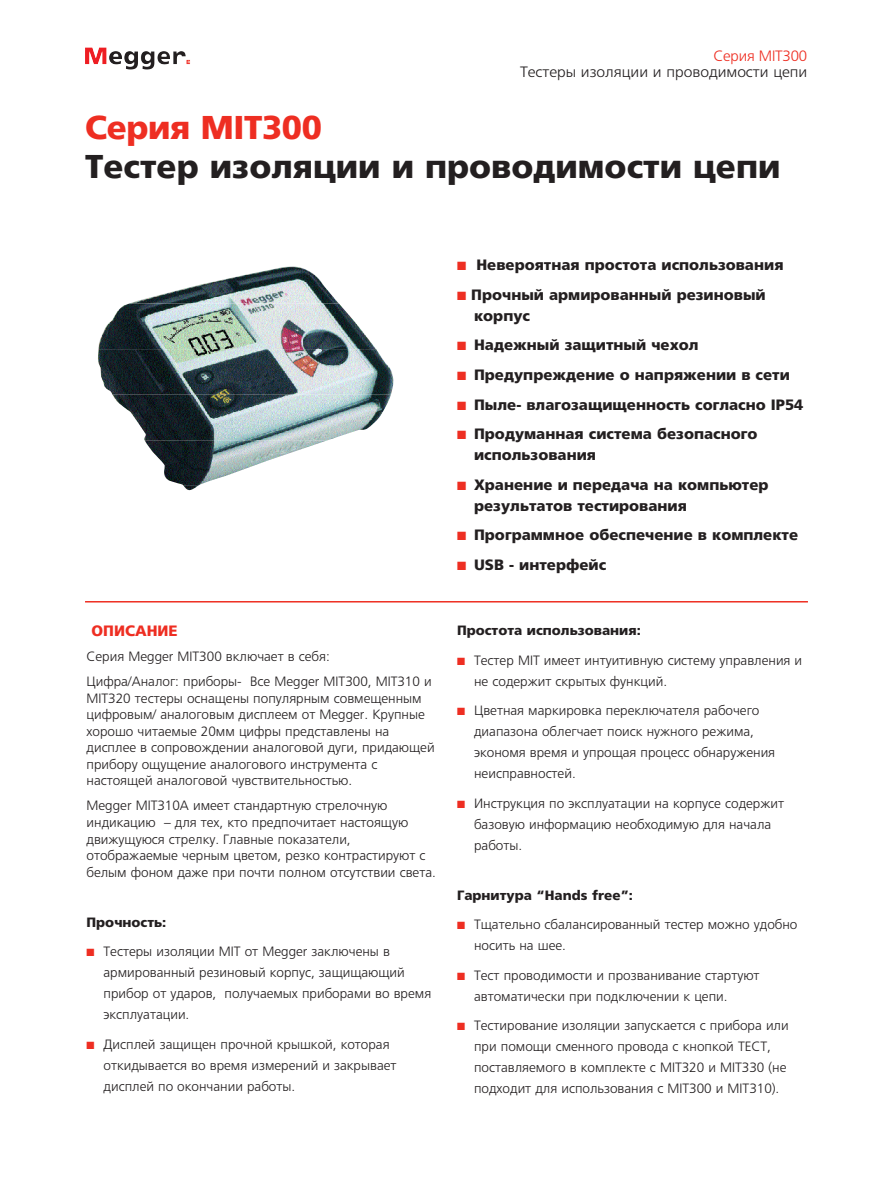
<style>
.page{position:relative;width:893px;height:1191px;background:#fff}
.page>*{position:absolute;margin:0;border:0;box-sizing:border-box;transform-origin:0 0}
.t1{font:900 33px "Frutiger LTCYR";color:#231f20}
.t2{font:900 33px "Frutiger LTCYR";letter-spacing:-.01em;color:#ee2e22}
._06-product_bullets{font:900 15px/21px "Frutiger LTCYR";color:#231f20}
.t3{font:300 15px "Frutiger LTCYR";color:#231f20;scale:1.04 1}
.t4{font:300 15px "Frutiger LTCYR";letter-spacing:-.01em;color:#ee2e22}
.t5{font:900 15px "Frutiger LTCYR";color:#ee2e22}
._06-product_bullets-2{font:300 13.5px/21px "Frutiger LTCYR";color:#231f20}
._02-body-9_11{font:300 13.5px/16.5px "Frutiger LTCYR";color:#231f20}
._02-body-9_11-2{font:900 13.5px "Frutiger LTCYR";color:#231f20}
.s1{color:#ee2e22}
</style>
<div class="page">
<img style="left:85px;top:48px;width:96px;height:16px">
<hr style="left:85px;top:601px;width:723px;height:1px;background:#ee2e22">
<img style="left:131px;top:267px;width:208px;height:36px">
<img style="left:98px;top:303px;width:278px;height:46px">
<img style="left:98px;top:349px;width:296px;height:46px">
<img style="left:112px;top:395px;width:279px;height:45px">
<img style="left:145px;top:440px;width:183px;height:46px">
<img style="left:184px;top:486px;width:14px;height:4px">
<p class="t4" style="left:713px;top:47px;width:95px">Серия MIT300</p>
<p class="t3" style="left:520px;top:64px;width:278px">Тестеры изоляции и проводимости цепи</p>
<p class="t2" style="left:85px;top:109px;width:238px">Серия MIT300</p>
<p class="t1" style="left:85px;top:148px;width:697px">Тестер изоляции и проводимости цепи</p>
<p class="t5" style="left:92px;top:623px;width:88px">ОПИСАНИЕ</p>
<p class="_02-body-9_11" style="left:87px;top:649px;width:245px">Серия Megger MIT300 включает в себя:</p>
<p class="_02-body-9_11" style="left:87px;top:674px;width:350px">Цифра/Аналог: приборы- Все Megger MIT300, MIT310 и MIT320 тестеры оснащены популярным совмещенным цифровым/ аналоговым дисплеем от Megger. Крупные хорошо читаемые 20мм цифры представлены на дисплее в сопровождении аналоговой дуги, придающей прибору ощущение аналогового инструмента с настоящей аналоговой чувствительностью.</p>
<p class="_02-body-9_11" style="left:87px;top:798px;width:351px">Megger MIT310A имеет стандартную стрелочную индикацию – для тех, кто предпочитает настоящую движущуюся стрелку. Главные показатели, отображаемые черным цветом, резко контрастируют с белым фоном даже при почти полном отсутствии света.</p>
<p class="_02-body-9_11-2" style="left:87px;top:914px;width:81px">Прочность:</p>
<p class="_06-product_bullets-2" style="left:104px;top:941px;width:329px;text-indent:-17px"><span class="s1">■</span> Тестеры изоляции MIT от Megger заключены в армированный резиновый корпус, защищающий прибор от ударов, получаемых приборами во время эксплуатации.</p>
<p class="_06-product_bullets-2" style="left:104px;top:1033px;width:294px;text-indent:-17px"><span class="s1">■</span> Дисплей защищен прочной крышкой, которая откидывается во время измерений и закрывает дисплей по окончании работы.</p>
<p class="_06-product_bullets" style="left:457px;top:255px;width:328px"><span class="s1">■</span> Невероятная простота использования</p>
<p class="_06-product_bullets" style="left:474px;top:284px;width:293px;text-indent:-17px"><span class="s1">■</span> Прочный армированный резиновый корпус</p>
<p class="_06-product_bullets" style="left:457px;top:335px;width:243px"><span class="s1">■</span> Надежный защитный чехол</p>
<p class="_06-product_bullets" style="left:457px;top:364px;width:334px"><span class="s1">■</span> Предупреждение о напряжении в сети</p>
<p class="_06-product_bullets" style="left:457px;top:394px;width:348px"><span class="s1">■</span> Пыле- влагозащищенность согласно IP54</p>
<p class="_06-product_bullets" style="left:474px;top:423px;width:285px;text-indent:-17px"><span class="s1">■</span> Продуманная система безопасного использования</p>
<p class="_06-product_bullets" style="left:474px;top:474px;width:296px;text-indent:-17px"><span class="s1">■</span> Хранение и передача на компьютер результатов тестирования</p>
<p class="_06-product_bullets" style="left:457px;top:524px;width:343px"><span class="s1">■</span> Программное обеспечение в комплекте</p>
<p class="_06-product_bullets" style="left:457px;top:554px;width:151px"><span class="s1">■</span> USB - интерфейс</p>
<p class="_02-body-9_11-2" style="left:457px;top:623px;width:185px">Простота использования:</p>
<p class="_06-product_bullets-2" style="left:474px;top:649px;width:330px;text-indent:-17px"><span class="s1">■</span> Тестер MIT имеет интуитивную систему управления и не содержит скрытых функций.</p>
<p class="_06-product_bullets-2" style="left:474px;top:700px;width:303px;text-indent:-17px"><span class="s1">■</span> Цветная маркировка переключателя рабочего диапазона облегчает поиск нужного режима, экономя время и упрощая процесс обнаружения неисправностей.</p>
<p class="_06-product_bullets-2" style="left:474px;top:792px;width:311px;text-indent:-17px"><span class="s1">■</span> Инструкция по эксплуатации на корпусе содержит базовую информацию необходимую для начала работы.</p>
<p class="_02-body-9_11-2" style="left:457px;top:887px;width:177px">Гарнитура “Hands free”:</p>
<p class="_06-product_bullets-2" style="left:474px;top:914px;width:325px;text-indent:-17px"><span class="s1">■</span> Тщательно сбалансированный тестер можно удобно носить на шее.</p>
<p class="_06-product_bullets-2" style="left:474px;top:964px;width:287px;text-indent:-17px"><span class="s1">■</span> Тест проводимости и прозванивание стартуют автоматически при подключении к цепи.</p>
<p class="_06-product_bullets-2" style="left:474px;top:1015px;width:316px;text-indent:-17px"><span class="s1">■</span> Тестирование изоляции запускается с прибора или при помощи сменного провода с кнопкой ТЕСТ, поставляемого в комплекте с MIT320 и MIT330 (не подходит для использования с MIT300 и MIT310).</p>
</div>
